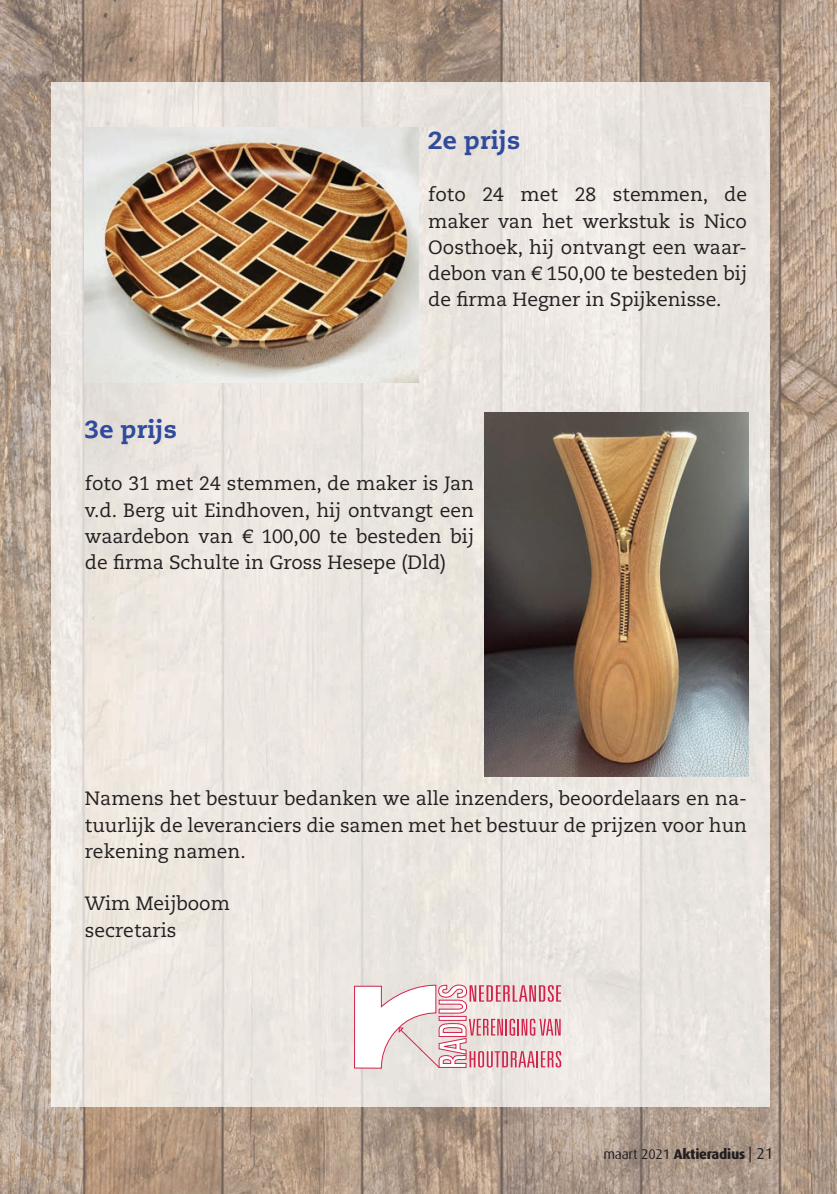
<style>
.page{position:relative;width:837px;height:1194px;background:#fff}
.page>*{position:absolute;margin:0;border:0;box-sizing:border-box;transform-origin:0 0}
.t1{font:800 24.5px "Caecilia LT Std";color:#304a9c}
.t2{font:19.25px/26.2px "Caecilia LT Std";color:#231f20;text-align:justify}
.t3{font:800 14px "Dax";letter-spacing:-.02em;color:#231f20}
.s1{font-weight:400}
.s2{font-weight:400;font-size:15.75px}
</style>
<div class="page">
<img style="left:0;top:0;width:836px;height:111px">
<img style="left:0;top:111px;width:52px;height:548px">
<img style="left:768px;top:111px;width:68px;height:548px">
<img style="left:0;top:659px;width:113px;height:534px">
<img style="left:737px;top:659px;width:99px;height:534px">
<img style="left:113px;top:1106px;width:624px;height:87px">
<img style="left:52px;top:83px;width:716px;height:1023px">
<svg style="left:354px;top:984px;width:207px;height:85px"></svg>
<img style="left:484px;top:413px;width:264px;height:363px">
<img style="left:84px;top:127px;width:334px;height:255px">
<svg style="left:0;top:0;width:5px;height:5px"></svg>
<svg style="left:457px;top:291px;width:11px;height:15px"></svg>
<svg style="left:114px;top:554px;width:11px;height:15px"></svg>
<p class="t1" style="left:428px;top:125px;width:93px">2e prijs</p>
<p class="t2" style="left:428px;top:182px;width:320px">foto 24 met 28 stemmen, de maker van het werkstuk is Nico Oosthoek, hij ontvangt een waar&shy;debon van € 150,00 te besteden bij de rma Hegner in Spijkenisse.</p>
<p class="t1" style="left:85px;top:414px;width:93px">3e prijs</p>
<p class="t2" style="left:85px;top:471px;width:390px">foto 31 met 24 stemmen, de maker is Jan v.d. Berg uit Eindhoven, hij ontvangt een waardebon van € 100,00 te besteden bij de rma Schulte in Gross Hesepe (Dld)</p>
<p class="t2" style="left:85px;top:786px;width:663px">Namens het bestuur bedanken we alle inzenders, beoordelaars en na&shy;tuurlijk de leveranciers die samen met het bestuur de prijzen voor hun rekening namen.</p>
<p class="t2" style="left:85px;top:891px;width:146px">Wim Meijboom secretaris</p>
<p class="t3" style="left:603px;top:1145px;width:171px"><span class="s1">maart 2021</span> Aktieradius <span class="s2">| 21</span></p>
</div>
